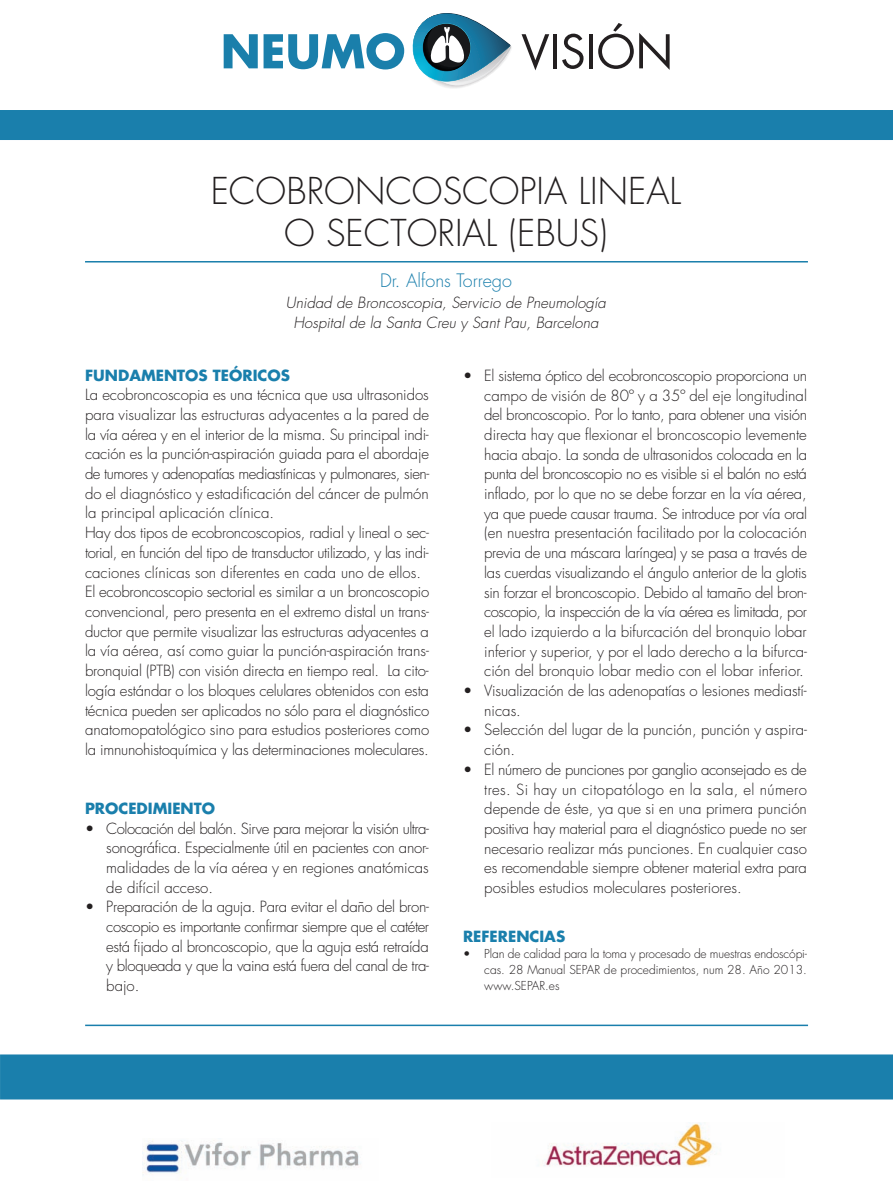
<style>
.page{position:relative;width:893px;height:1191px;background:#fff}
.page>*{position:absolute;margin:0;border:0;box-sizing:border-box;transform-origin:0 0}
.t1{font:300 36px/42px "Futura";color:#231f20;text-align:center}
.t2{font:300 18px "Futura";color:#1a7fac}
.t3{font:300 15px/19.6px "Futura";letter-spacing:-.01em;color:#231f20;text-align:justify}
.t4{font:italic 300 15px/19.6px "Futura";color:#231f20;text-align:center}
.t5{font:700 15px "Futura";color:#1a7fac}
.t6{font:300 12px/15.8px "Futura";color:#231f20;text-align:justify}
</style>
<div class="page">
<div style="left:0;top:110px;width:893px;height:30px;background:#1a7fac"></div>
<img style="left:142px;top:1140px;width:219px;height:34px">
<img style="left:543px;top:1123px;width:171px;height:44px">
<div style="left:0;top:1054px;width:893px;height:45px;background:#1a7fac"></div>
<svg style="left:224px;top:34px;width:34px;height:34px"></svg>
<svg style="left:522px;top:34px;width:27px;height:36px"></svg>
<hr style="left:553px;top:34px;width:4px;height:34px;background:#231f20">
<svg style="left:562px;top:34px;width:21px;height:35px"></svg>
<hr style="left:589px;top:34px;width:4px;height:34px;background:#231f20">
<svg style="left:598px;top:23px;width:72px;height:47px"></svg>
<svg style="left:264px;top:13px;width:248px;height:75px"></svg>
<hr style="left:85px;top:261px;width:723px;height:1px;background:#1a7fac">
<hr style="left:85px;top:1024px;width:723px;height:2px;background:#1a7fac">
<h1 class="t1" style="left:211px;top:173px;width:472px">ECOBRONCOSCOPIA LINEAL<br>O SECTORIAL (EBUS)</h1>
<p class="t2" style="left:380px;top:272px;width:133px">Dr. Alfons Torrego</p>
<p class="t4" style="left:286px;top:294px;width:322px">Unidad de Broncoscopia, Servicio de Pneumología<br>Hospital de la Santa Creu y Sant Pau, Barcelona</p>
<p class="t5" style="left:85px;top:368px;width:206px">FUNDAMENTOS TEÓRICOS</p>
<p class="t3" style="left:85px;top:386px;width:346px;text-align:left">La ecobroncoscopia es una técnica que usa ultrasonidos para visualizar las estructuras adyacentes a la pared de la vía aérea y en el interior de la misma. Su principal indi&shy;cación es la punción-aspiración guiada para el abordaje de tumores y adenopatías mediastínicas y pulmonares, sien&shy;do el diagnóstico y estadificación del cáncer de pulmón la principal aplicación clínica.<br>Hay dos tipos de ecobroncoscopios, radial y lineal o sec&shy;torial, en función del tipo de transductor utilizado, y las indi&shy;caciones clínicas son diferentes en cada uno de ellos.<br>El ecobroncoscopio sectorial es similar a un broncoscopio convencional, pero presenta en el extremo distal un trans&shy;ductor que permite visualizar las estructuras adyacentes a la vía aérea, así como guiar la punción-aspiración trans&shy;bronquial (PTB) con visión directa en tiempo real. La cito&shy;logía estándar o los bloques celulares obtenidos con esta técnica pueden ser aplicados no sólo para el diagnóstico anatomopatológico sino para estudios posteriores como la imnunohistoquímica y las determinaciones moleculares.</p>
<p class="t5" style="left:85px;top:801px;width:132px">PROCEDIMIENTO</p>
<p class="t3" style="left:106px;top:819px;width:324px;text-indent:-21px">• Colocación del balón. Sirve para mejorar la visión ultra&shy;sonográfica. Especialmente útil en pacientes con anor&shy;malidades de la vía aérea y en regiones anatómicas de difícil acceso.</p>
<p class="t3" style="left:106px;top:898px;width:324px;text-indent:-21px">• Preparación de la aguja. Para evitar el daño del bron&shy;coscopio es importante confirmar siempre que el catéter está fijado al broncoscopio, que la aguja está retraída y bloqueada y que la vaina está fuera del canal de tra&shy;bajo.</p>
<p class="t3" style="left:484px;top:367px;width:324px;text-indent:-21px">• El sistema óptico del ecobroncoscopio proporciona un campo de visión de 80º y a 35º del eje longitudinal del broncoscopio. Por lo tanto, para obtener una visión directa hay que flexionar el broncoscopio levemente hacia abajo. La sonda de ultrasonidos colocada en la punta del broncoscopio no es visible si el balón no está inflado, por lo que no se debe forzar en la vía aérea, ya que puede causar trauma. Se introduce por vía oral (en nuestra presentación facilitado por la colocación previa de una máscara laríngea) y se pasa a través de las cuerdas visualizando el ángulo anterior de la glotis sin forzar el broncoscopio. Debido al tamaño del bron&shy;coscopio, la inspección de la vía aérea es limitada, por el lado izquierdo a la bifurcación del bronquio lobar inferior y superior, y por el lado derecho a la bifurca&shy;ción del bronquio lobar medio con el lobar inferior.</p>
<p class="t3" style="left:484px;top:682px;width:324px;text-indent:-21px">• Visualización de las adenopatías o lesiones mediastí&shy;nicas.</p>
<p class="t3" style="left:484px;top:721px;width:324px;text-indent:-21px">• Selección del lugar de la punción, punción y aspira&shy;ción.</p>
<p class="t3" style="left:484px;top:761px;width:324px;text-indent:-21px">• El número de punciones por ganglio aconsejado es de tres. Si hay un citopatólogo en la sala, el número depende de éste, ya que si en una primera punción positiva hay material para el diagnóstico puede no ser necesario realizar más punciones. En cualquier caso es recomendable siempre obtener material extra para posibles estudios moleculares posteriores.</p>
<p class="t5" style="left:463px;top:929px;width:104px">REFERENCIAS</p>
<p class="t6" style="left:484px;top:947px;width:324px;text-indent:-21px">• Plan de calidad para la toma y procesado de muestras endoscópi&shy;cas. 28 Manual SEPAR de procedimientos, num 28. Año 2013. www.SEPAR.es</p>
</div>
